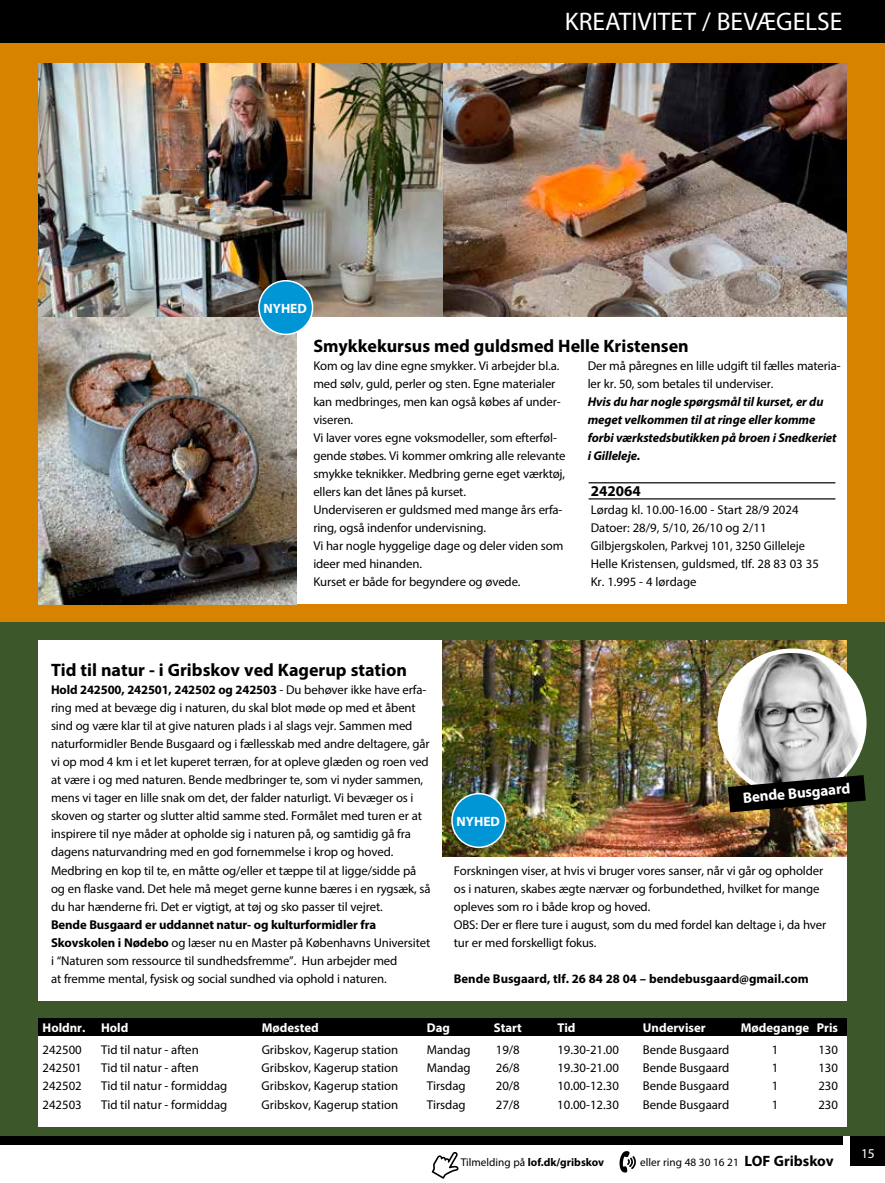
<style>
.page{position:relative;width:885px;height:1183px;background:#fff}
.page>*{position:absolute;margin:0;border:0;box-sizing:border-box;transform-origin:0 0}
.t1{font:25.5px "Myriad Pro";color:#fff}
.t2{font:700 18px "Myriad Pro";color:#000}
.t3{font:700 15px "Myriad Pro";color:#fff}
.t4{font:700 15px "Myriad Pro";color:#000}
.t5{font:700 13.5px "Myriad Pro";color:#fff}
.t6{font:13.5px "Myriad Pro";color:#fff}
.t7{font:12.75px/18px "Myriad Pro";letter-spacing:-.01em;color:#000}
.t8{font:italic 700 12.75px/18px "Myriad Pro";letter-spacing:-.01em;color:#000}
.t9{font:700 12.75px "Myriad Pro";color:#fff}
.t10{font:700 12.75px "Myriad Pro";color:#000}
.t11{font:11.25px "Myriad Pro";color:#000}
.t12{font:700 11.25px "Myriad Pro";color:#000}
.s1{font-weight:700}
.s2{font-weight:400}
.s3{font-weight:700;font-size:15px}
</style>
<div class="page">
<div style="left:0;top:43px;width:884px;height:579px;background:#d78300"></div>
<div style="left:0;top:622px;width:884px;height:513px;background:#3c5729"></div>
<div style="left:0;top:0;width:884px;height:43px;background:#000"></div>
<div style="left:0;top:1135px;width:842px;height:9px;background:#000"></div>
<div style="left:850px;top:1135px;width:34px;height:30px;background:#000"></div>
<svg style="left:431px;top:1152px;width:27px;height:26px"></svg>
<svg style="left:619px;top:1151px;width:17px;height:21px"></svg>
<div style="left:296px;top:316px;width:550px;height:288px;background:#fff"></div>
<img style="left:38px;top:316px;width:258px;height:288px">
<img style="left:38px;top:64px;width:808px;height:252px">
<hr style="left:588px;top:482px;width:247px;height:1px;background:#000">
<hr style="left:588px;top:498px;width:247px;height:1px;background:#000">
<div style="left:259px;top:281px;width:53px;height:53px;background:#0096d6;border-radius:50%"></div>
<div style="left:258px;top:280px;width:55px;height:55px;border:2px solid #fff;border-radius:50%"></div>
<div style="left:38px;top:640px;width:808px;height:360px;background:#fff"></div>
<img style="left:442px;top:640px;width:404px;height:216px">
<div style="left:452px;top:793px;width:53px;height:54px;background:#0096d6;border-radius:50%"></div>
<div style="left:451px;top:792px;width:55px;height:55px;border:2px solid #fff;border-radius:50%"></div>
<img style="left:719px;top:650px;width:145px;height:145px;border-radius:72px">
<div style="left:717px;top:648px;width:149px;height:149px;border:4px solid #fff;border-radius:50%"></div>
<img style="left:727px;top:774px;width:138px;height:38px">
<div style="left:38px;top:1018px;width:808px;height:18px;background:#000"></div>
<div style="left:38px;top:1036px;width:808px;height:90px;background:#fff"></div>
<h1 class="t1" style="left:565px;top:5px;width:279px">KREATIVITET / BEVÆGELSE</h1>
<p class="t5" style="left:263px;top:299px;width:45px">NYHED</p>
<h2 class="t2" style="left:313px;top:334px;width:377px">Smykkekursus med guldsmed Helle Kristensen</h2>
<p class="t7" style="left:313px;top:356px;width:254px">Kom og lav dine egne smykker. Vi arbejder bl.a. med sølv, guld, perler og sten. Egne materialer kan medbringes, men kan også købes af under&shy;viseren.<br>Vi laver vores egne voksmodeller, som efterføl&shy;gende støbes. Vi kommer omkring alle relevante smykke teknikker. Medbring gerne eget værktøj, ellers kan det lånes på kurset.<br>Underviseren er guldsmed med mange års erfa&shy;ring, også indenfor undervisning.<br>Vi har nogle hyggelige dage og deler viden som ideer med hinanden.<br>Kurset er både for begyndere og øvede.</p>
<p class="t7" style="left:587px;top:356px;width:254px">Der må påregnes en lille udgift til fælles materia&shy;ler kr. 50, som betales til underviser.</p>
<p class="t8" style="left:587px;top:392px;width:250px">Hvis du har nogle spørgsmål til kurset, er du meget velkommen til at ringe eller komme forbi værkstedsbutikken på broen i Snedkeriet i Gilleleje.</p>
<p class="t4" style="left:590px;top:481px;width:51px">242064</p>
<p class="t7" style="left:590px;top:500px;width:230px">Lørdag kl. 10.00-16.00 - Start 28/9 2024<br>Datoer: 28/9, 5/10, 26/10 og 2/11<br>Gilbjergskolen, Parkvej 101, 3250 Gilleleje Helle Kristensen, guldsmed, tlf. 28 83 03 35<br>Kr. 1.995 - 4 lørdage</p>
<h2 class="t2" style="left:51px;top:658px;width:357px">Tid til natur - i Gribskov ved Kagerup station</h2>
<p class="t7" style="left:51px;top:680px;width:381px"><span class="s1">Hold 242500, 242501, 242502 og 242503</span> - Du behøver ikke have erfa&shy;ring med at bevæge dig i naturen, du skal blot møde op med et åbent sind og være klar til at give naturen plads i al slags vejr. Sammen med naturformidler Bende Busgaard og i fællesskab med andre deltagere, går vi op mod 4 km i et let kuperet terræn, for at opleve glæden og roen ved at være i og med naturen. Bende medbringer te, som vi nyder sammen, mens vi tager en lille snak om det, der falder naturligt. Vi bevæger os i skoven og starter og slutter altid samme sted. Formålet med turen er at inspirere til nye måder at opholde sig i naturen på, og samtidig gå fra dagens naturvandring med en god fornemmelse i krop og hoved.<br>Medbring en kop til te, en måtte og/eller et tæppe til at ligge/sidde på og en flaske vand. Det hele må meget gerne kunne bæres i en rygsæk, så du har hænderne fri. Det er vigtigt, at tøj og sko passer til vejret.</p>
<p class="t7" style="left:51px;top:914px;width:381px"><span class="s1">Bende Busgaard er uddannet natur- og kulturformidler fra Skovskolen i Nødebo</span> og læser nu en Master på Københavns Universitet i “Naturen som ressource til sundhedsfremme”. Hun arbejder med<br>at fremme mental, fysisk og social sundhed via ophold i naturen.</p>
<p class="t5" style="left:456px;top:812px;width:45px">NYHED</p>
<p class="t3" style="left:742px;top:787px;width:109px;rotate:-5deg">Bende Busgaard</p>
<p class="t7" style="left:454px;top:860px;width:374px">Forskningen viser, at hvis vi bruger vores sanser, når vi går og opholder os i naturen, skabes ægte nærvær og forbundethed, hvilket for mange opleves som ro i både krop og hoved.<br>OBS: Der er flere ture i august, som du med fordel kan deltage i, da hver tur er med forskelligt fokus.</p>
<p class="t10" style="left:454px;top:969px;width:356px">Bende Busgaard, tlf. 26 84 28 04 – bendebusgaard@gmail.com</p>
<p class="t9" style="left:43px;top:1019px;width:87px">Holdnr. Hold</p>
<p class="t9" style="left:262px;top:1019px;width:59px">Mødested</p>
<p class="t9" style="left:427px;top:1019px;width:25px">Dag</p>
<p class="t9" style="left:494px;top:1019px;width:29px">Start</p>
<p class="t9" style="left:557px;top:1019px;width:20px">Tid</p>
<p class="t9" style="left:643px;top:1019px;width:64px">Underviser</p>
<p class="t9" style="left:740px;top:1019px;width:99px">Mødegange Pris</p>
<p class="t7" style="left:43px;top:1040px;width:41px">242500</p>
<p class="t7" style="left:101px;top:1040px;width:99px">Tid til natur - aften</p>
<p class="t7" style="left:262px;top:1040px;width:138px">Gribskov, Kagerup station</p>
<p class="t7" style="left:426px;top:1040px;width:45px">Mandag</p>
<p class="t7" style="left:496px;top:1040px;width:25px">19/8</p>
<p class="t7" style="left:557px;top:1040px;width:63px">19.30-21.00</p>
<p class="t7" style="left:642px;top:1040px;width:88px">Bende Busgaard</p>
<p class="t7" style="left:771px;top:1040px;width:8px">1</p>
<p class="t7" style="left:818px;top:1040px;width:21px">130</p>
<p class="t7" style="left:42px;top:1058px;width:41px">242501</p>
<p class="t7" style="left:101px;top:1058px;width:99px">Tid til natur - aften</p>
<p class="t7" style="left:261px;top:1058px;width:138px">Gribskov, Kagerup station</p>
<p class="t7" style="left:426px;top:1058px;width:45px">Mandag</p>
<p class="t7" style="left:495px;top:1058px;width:25px">26/8</p>
<p class="t7" style="left:557px;top:1058px;width:63px">19.30-21.00</p>
<p class="t7" style="left:642px;top:1058px;width:88px">Bende Busgaard</p>
<p class="t7" style="left:771px;top:1058px;width:8px">1</p>
<p class="t7" style="left:818px;top:1058px;width:21px">130</p>
<p class="t7" style="left:42px;top:1076px;width:41px">242502</p>
<p class="t7" style="left:101px;top:1076px;width:128px">Tid til natur - formiddag</p>
<p class="t7" style="left:261px;top:1076px;width:138px">Gribskov, Kagerup station</p>
<p class="t7" style="left:426px;top:1076px;width:41px">Tirsdag</p>
<p class="t7" style="left:495px;top:1076px;width:25px">20/8</p>
<p class="t7" style="left:557px;top:1076px;width:63px">10.00-12.30</p>
<p class="t7" style="left:642px;top:1076px;width:88px">Bende Busgaard</p>
<p class="t7" style="left:771px;top:1076px;width:8px">1</p>
<p class="t7" style="left:818px;top:1076px;width:21px">230</p>
<p class="t7" style="left:42px;top:1094px;width:41px">242503</p>
<p class="t7" style="left:101px;top:1094px;width:128px">Tid til natur - formiddag</p>
<p class="t7" style="left:261px;top:1094px;width:138px">Gribskov, Kagerup station</p>
<p class="t7" style="left:426px;top:1094px;width:41px">Tirsdag</p>
<p class="t7" style="left:495px;top:1094px;width:25px">27/8</p>
<p class="t7" style="left:557px;top:1094px;width:63px">10.00-12.30</p>
<p class="t7" style="left:642px;top:1094px;width:88px">Bende Busgaard</p>
<p class="t7" style="left:771px;top:1094px;width:8px">1</p>
<p class="t7" style="left:818px;top:1094px;width:21px">230</p>
<p class="t12" style="left:461px;top:1154px;width:145px"><span class="s2">Tilmelding på</span> lof.dk/gribskov</p>
<p class="t11" style="left:640px;top:1154px;width:195px">eller ring 48 30 16 21 <span class="s3">LOF Gribskov</span></p>
<p class="t6" style="left:860px;top:1144px;width:15px">15</p>
</div>
